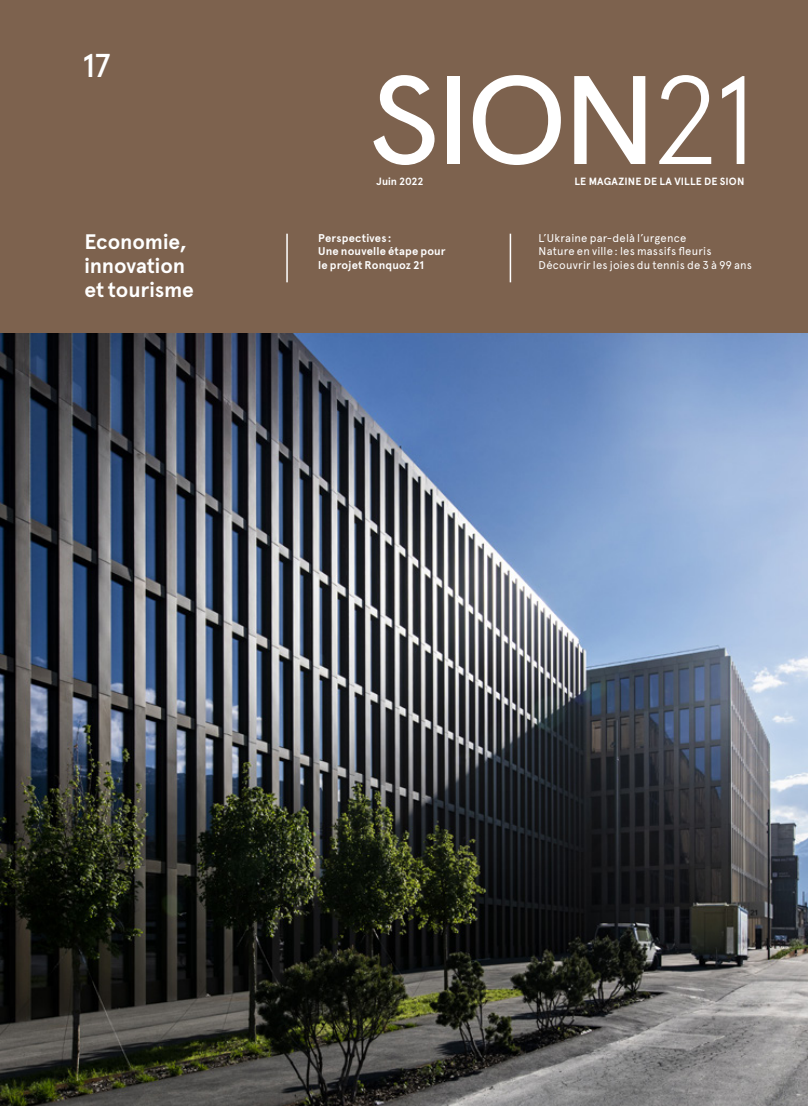
<style>
.page{position:relative;width:808px;height:1106px;background:#fff}
.page>*{position:absolute;margin:0;border:0;box-sizing:border-box;transform-origin:0 0}
.t1{font:500 33px "Apercu";color:#fff}
.titre_3_-_caps{font:700 21px/24px "Apercu";letter-spacing:-.005em;color:#fff}
.titre_3_-_caps-2{font:11.25px "Apercu";letter-spacing:.02em;color:#fff}
.titre_3_-_caps-3{font:700 11.25px/13.5px "Apercu";letter-spacing:.015em;color:#fff}
.t2{font:700 10.5px "Apercu";letter-spacing:.01em;color:#fff}
.t3{font:700 10.5px "Apercu";letter-spacing:-.01em;color:#fff}
</style>
<div class="page">
<div style="left:0;top:0;width:808px;height:334px;background:#7d624e"></div>
<svg style="left:659px;top:75px;width:52px;height:89px"></svg>
<svg style="left:722px;top:76px;width:22px;height:88px"></svg>
<svg style="left:373px;top:75px;width:62px;height:90px"></svg>
<div style="left:447px;top:76px;width:13px;height:88px;background:#fff"></div>
<svg style="left:473px;top:75px;width:88px;height:90px"></svg>
<svg style="left:574px;top:76px;width:71px;height:88px"></svg>
<hr style="left:286px;top:234px;width:2px;height:48px;background:#fff">
<hr style="left:510px;top:234px;width:1px;height:48px;background:#fff">
<img style="left:0;top:334px;width:808px;height:772px">
<p class="t1" style="left:82px;top:46px;width:30px">17</p>
<p class="titre_3_-_caps" style="left:84px;top:229px;width:111px">Economie, innovation et tourisme</p>
<p class="t3" style="left:377px;top:175px;width:48px">Juin 2022</p>
<p class="t2" style="left:575px;top:175px;width:171px">LE MAGAZINE DE LA VILLE DE SION</p>
<p class="titre_3_-_caps-3" style="left:318px;top:231px;width:129px">Perspectives:<br>Une nouvelle étape pour le projet Ronquoz 21</p>
<p class="titre_3_-_caps-2" style="left:539px;top:231px;width:149px">L’Ukraine par-delà l’urgence</p>
<p class="titre_3_-_caps-2" style="left:539px;top:244px;width:174px">Nature en ville: les massifs fleuris</p>
<p class="titre_3_-_caps-2" style="left:539px;top:258px;width:215px">Découvrir les joies du tennis de 3 à 99 ans</p>
</div>
